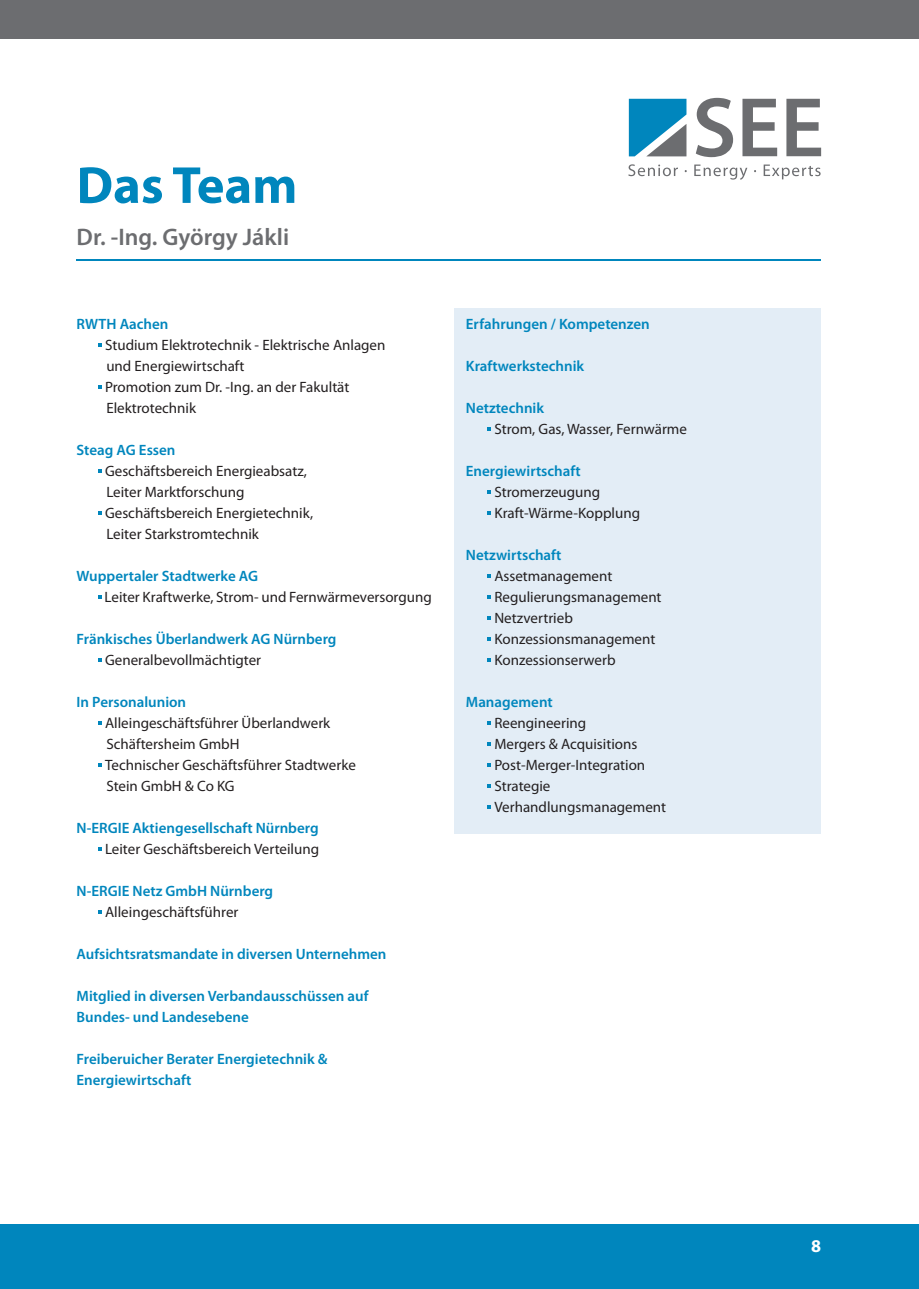
<style>
.page{position:relative;width:919px;height:1289px;background:#fff}
.page>*{position:absolute;margin:0;border:0;box-sizing:border-box;transform-origin:0 0}
.t1{font:700 52.5px "Myriad Pro";color:#0086bd}
.t2{font:600 24px "Myriad Pro";color:#6c6d70}
.t3{font:700 18px "Myriad Pro";color:#fff}
.t4{font:15px/21px "Myriad Pro";color:#231f20}
.t5{font:600 15px/21px "Myriad Pro";color:#0086bd}
</style>
<div class="page">
<div style="left:1px;top:1px;width:917px;height:38px;background:#6c6d70"></div>
<div style="left:0;top:1224px;width:918px;height:64px;background:#0086bd"></div>
<svg style="left:628px;top:99px;width:58px;height:57px;background:#3892b7"></svg>
<svg style="left:695px;top:98px;width:38px;height:59px"></svg>
<svg style="left:742px;top:99px;width:35px;height:57px"></svg>
<svg style="left:786px;top:99px;width:35px;height:57px"></svg>
<svg style="left:628px;top:164px;width:50px;height:12px"></svg>
<svg style="left:694px;top:164px;width:53px;height:16px"></svg>
<svg style="left:763px;top:164px;width:57px;height:15px"></svg>
<hr style="left:77px;top:259px;width:744px;height:1px;background:#0086bd">
<div style="left:454px;top:308px;width:366px;height:525px;background:#e3edf6"></div>
<svg style="left:98px;top:343px;width:4px;height:4px"></svg>
<svg style="left:98px;top:385px;width:4px;height:4px"></svg>
<svg style="left:98px;top:469px;width:4px;height:4px"></svg>
<svg style="left:98px;top:511px;width:4px;height:4px"></svg>
<svg style="left:98px;top:595px;width:4px;height:4px"></svg>
<svg style="left:98px;top:658px;width:4px;height:4px"></svg>
<svg style="left:98px;top:721px;width:4px;height:4px"></svg>
<svg style="left:98px;top:763px;width:4px;height:4px"></svg>
<svg style="left:98px;top:847px;width:4px;height:4px"></svg>
<svg style="left:98px;top:910px;width:4px;height:4px"></svg>
<svg style="left:487px;top:427px;width:4px;height:4px"></svg>
<svg style="left:487px;top:490px;width:4px;height:4px"></svg>
<svg style="left:487px;top:511px;width:4px;height:4px"></svg>
<svg style="left:487px;top:574px;width:4px;height:4px"></svg>
<svg style="left:487px;top:595px;width:4px;height:4px"></svg>
<svg style="left:487px;top:616px;width:4px;height:4px"></svg>
<svg style="left:487px;top:637px;width:4px;height:4px"></svg>
<svg style="left:487px;top:658px;width:4px;height:4px"></svg>
<svg style="left:487px;top:721px;width:4px;height:4px"></svg>
<svg style="left:487px;top:742px;width:4px;height:4px"></svg>
<svg style="left:487px;top:763px;width:4px;height:4px"></svg>
<svg style="left:487px;top:784px;width:4px;height:4px"></svg>
<svg style="left:487px;top:805px;width:4px;height:4px"></svg>
<h1 class="t1" style="left:77px;top:151px;width:222px">Das Team</h1>
<h2 class="t2" style="left:77px;top:221px;width:214px">Dr. -Ing. György Jákli</h2>
<p class="t5" style="left:77px;top:313px;width:93px">RWTH Aachen</p>
<p class="t4" style="left:105px;top:334px;width:282px">Studium Elektrotechnik - Elektrische Anlagen und Energiewirtschaft<br>Promotion zum Dr. -Ing. an der Fakultät<br>Elektrotechnik</p>
<p class="t5" style="left:77px;top:439px;width:100px">Steag AG Essen</p>
<p class="t4" style="left:105px;top:460px;width:209px">Geschäftsbereich Energieabsatz,<br>Leiter Marktforschung<br>Geschäftsbereich Energietechnik,<br>Leiter Starkstromtechnik</p>
<p class="t5" style="left:77px;top:565px;width:183px">Wuppertaler Stadtwerke AG</p>
<p class="t4" style="left:105px;top:586px;width:328px">Leiter Kraftwerke, Strom- und Fernwärmeversorgung</p>
<p class="t5" style="left:77px;top:628px;width:261px">Fränkisches Überlandwerk AG Nürnberg</p>
<p class="t4" style="left:105px;top:649px;width:158px">Generalbevollmächtigter</p>
<p class="t5" style="left:77px;top:691px;width:111px">In Personalunion</p>
<p class="t4" style="left:105px;top:712px;width:252px">Alleingeschäftsführer Überlandwerk<br>Schäftersheim GmbH<br>Technischer Geschäftsführer Stadtwerke<br>Stein GmbH &amp; Co KG</p>
<p class="t5" style="left:77px;top:817px;width:243px">N-ERGIE Aktiengesellschaft Nürnberg</p>
<p class="t4" style="left:105px;top:838px;width:215px">Leiter Geschäftsbereich Verteilung</p>
<p class="t5" style="left:77px;top:880px;width:198px">N-ERGIE Netz GmbH Nürnberg</p>
<p class="t4" style="left:105px;top:901px;width:135px">Alleingeschäftsführer</p>
<p class="t5" style="left:77px;top:943px;width:311px">Aufsichtsratsmandate in diversen Unternehmen</p>
<p class="t5" style="left:77px;top:985px;width:293px">Mitglied in diversen Verbandausschüssen auf<br>Bundes- und Landesebene</p>
<p class="t5" style="left:77px;top:1048px;width:252px">Freiberuicher Berater Energietechnik &amp;<br>Energiewirtschaft</p>
<p class="t5" style="left:466px;top:313px;width:185px">Erfahrungen / Kompetenzen</p>
<p class="t5" style="left:466px;top:355px;width:120px">Kraftwerkstechnik</p>
<p class="t5" style="left:466px;top:397px;width:80px">Netztechnik</p>
<p class="t4" style="left:494px;top:418px;width:194px">Strom, Gas, Wasser, Fernwärme</p>
<p class="t5" style="left:466px;top:460px;width:116px">Energiewirtschaft</p>
<p class="t4" style="left:494px;top:481px;width:147px">Stromerzeugung<br>Kraft-Wärme-Kopplung</p>
<p class="t5" style="left:466px;top:544px;width:97px">Netzwirtschaft</p>
<p class="t4" style="left:494px;top:565px;width:169px">Assetmanagement<br>Regulierungsmanagement<br>Netzvertrieb<br>Konzessionsmanagement<br>Konzessionserwerb</p>
<p class="t5" style="left:466px;top:691px;width:88px">Management</p>
<p class="t4" style="left:494px;top:712px;width:173px">Reengineering<br>Mergers &amp; Acquisitions<br>Post-Merger-Integration<br>Strategie<br>Verhandlungsmanagement</p>
<p class="t3" style="left:811px;top:1234px;width:11px">8</p>
</div>
